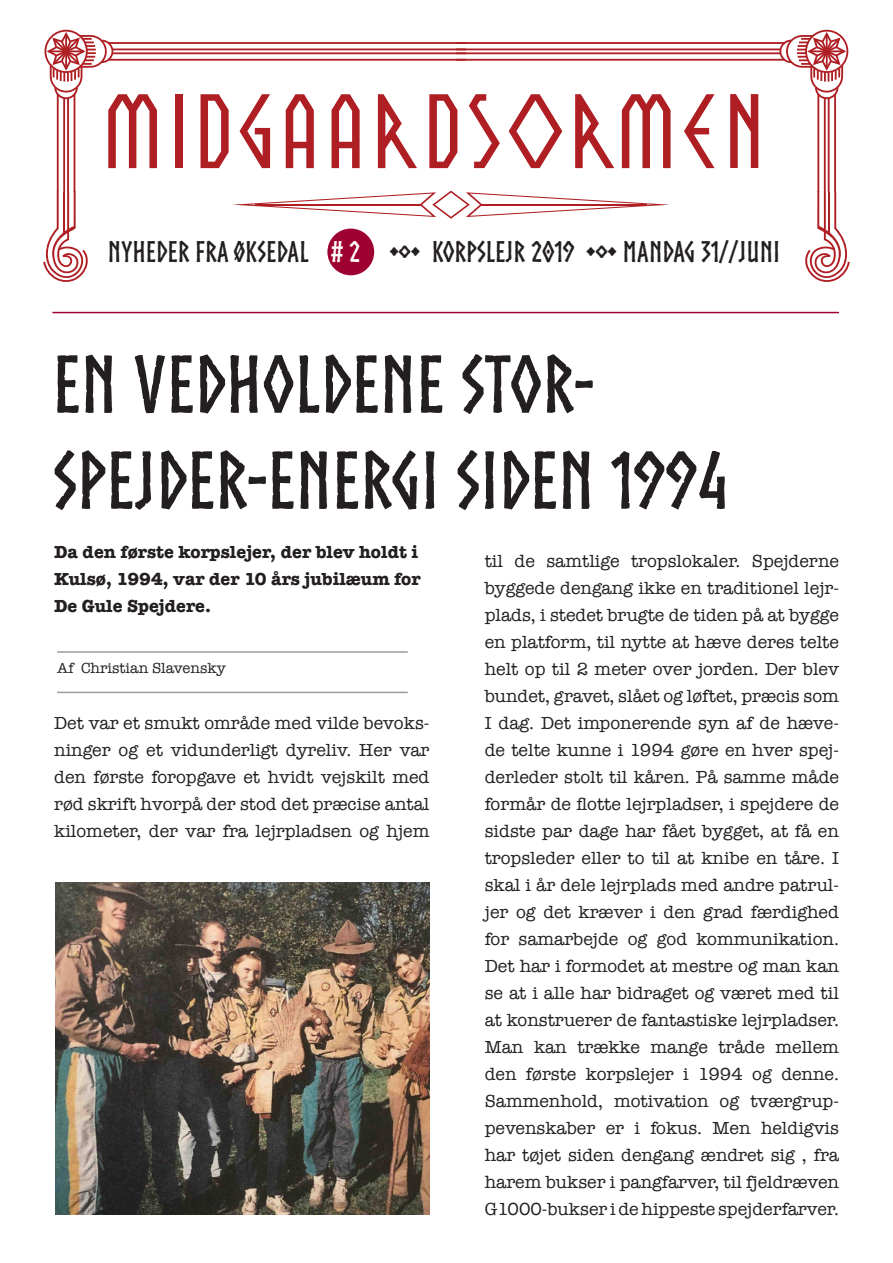
<style>
.page{position:relative;width:893px;height:1263px;background:#fff}
.page>*{position:absolute;margin:0;border:0;box-sizing:border-box;transform-origin:0 0}
.t1{font:700 78px "Norse";color:#231f20}
.t2{font:700 28.5px "Norse";color:#231f20}
.brød{font:18px/27px "American Typewriter";color:#231f20;text-align:justify}
.t3{font:700 18px/27px "American Typewriter";color:#231f20}
.t4{font:15px "American Typewriter";color:#231f20}
.s1{color:#fff}
</style>
<div class="page">
<hr style="left:456px;top:42px;width:329px;height:2px;background:#ae1e22">
<hr style="left:456px;top:59px;width:329px;height:2px;background:#ae1e22">
<hr style="left:456px;top:49px;width:325px;height:1px;background:#ae1e22">
<hr style="left:456px;top:52px;width:325px;height:2px;background:#ae1e22">
<hr style="left:817px;top:94px;width:2px;height:98px;background:#ae1e22">
<hr style="left:834px;top:94px;width:2px;height:98px;background:#ae1e22">
<hr style="left:824px;top:98px;width:2px;height:94px;background:#ae1e22">
<hr style="left:828px;top:98px;width:2px;height:94px;background:#ae1e22">
<svg style="left:779px;top:30px;width:69px;height:69px"></svg>
<svg style="left:43px;top:191px;width:45px;height:91px"></svg>
<hr style="left:108px;top:42px;width:358px;height:2px;background:#ae1e22">
<hr style="left:108px;top:59px;width:358px;height:2px;background:#ae1e22">
<hr style="left:112px;top:49px;width:354px;height:1px;background:#ae1e22">
<hr style="left:112px;top:52px;width:354px;height:2px;background:#ae1e22">
<hr style="left:74px;top:94px;width:1px;height:98px;background:#ae1e22">
<hr style="left:57px;top:94px;width:2px;height:98px;background:#ae1e22">
<hr style="left:67px;top:98px;width:2px;height:94px;background:#ae1e22">
<hr style="left:63px;top:98px;width:2px;height:94px;background:#ae1e22">
<svg style="left:805px;top:191px;width:45px;height:91px"></svg>
<svg style="left:232px;top:191px;width:438px;height:28px"></svg>
<svg style="left:45px;top:30px;width:112px;height:138px"></svg>
<div style="left:176px;top:94px;width:7px;height:74px;background:#ae1e22"></div>
<svg style="left:201px;top:94px;width:28px;height:74px"></svg>
<svg style="left:240px;top:94px;width:30px;height:74px"></svg>
<svg style="left:286px;top:94px;width:28px;height:74px"></svg>
<svg style="left:331px;top:94px;width:29px;height:74px"></svg>
<svg style="left:378px;top:94px;width:39px;height:74px"></svg>
<svg style="left:429px;top:94px;width:28px;height:74px"></svg>
<svg style="left:469px;top:94px;width:31px;height:74px"></svg>
<svg style="left:509px;top:94px;width:53px;height:74px"></svg>
<svg style="left:575px;top:94px;width:39px;height:74px"></svg>
<svg style="left:622px;top:94px;width:48px;height:74px"></svg>
<svg style="left:684px;top:94px;width:31px;height:74px"></svg>
<svg style="left:730px;top:94px;width:28px;height:74px"></svg>
<hr style="left:52px;top:312px;width:787px;height:1px;background:#9e0131">
<div style="left:327px;top:229px;width:47px;height:46px;background:#9e0131;border-radius:50%"></div>
<img style="left:55px;top:882px;width:374px;height:333px">
<hr style="left:57px;top:651px;width:351px;height:2px;background:#999b9e">
<hr style="left:57px;top:692px;width:351px;height:1px;background:#999b9e">
<p class="t2" style="left:108px;top:236px;width:674px">NYHEDER FRA ØKSEDAL <span class="s1"># 2</span> •ᛜ• KORPSLEJR 2019 •ᛜ• MANDAG 31//JUNI</p>
<p class="t1" style="left:52px;top:342px;width:543px">EN VEDHOLDENE STOR-</p>
<p class="t1" style="left:52px;top:438px;width:678px">SPEJDER-ENERGI SIDEN 1994</p>
<p class="t3" style="left:54px;top:537px;width:368px">Da den første korpslejer, der blev holdt i<br>Kulsø, 1994, var der 10 års jubilæum for<br>De Gule Spejdere.</p>
<p class="t4" style="left:57px;top:656px;width:170px">Af Christian Slavensky</p>
<p class="brød" style="left:54px;top:709px;width:377px">Det var et smukt område med vilde bevoks&shy;ninger og et vidunderligt dyreliv. Her var den første foropgave et hvidt vejskilt med rød skrift hvorpå der stod det præcise antal kilometer, der var fra lejrpladsen og hjem</p>
<p class="brød" style="left:485px;top:547px;width:356px">til de samtlige tropslokaler. Spejderne byggede dengang ikke en traditionel lejr&shy;plads, i stedet brugte de tiden på at bygge en platform, til nytte at hæve deres telte helt op til 2 meter over jorden. Der blev bundet, gravet, slået og løftet, præcis som I dag. Det imponerende syn af de hæve&shy;de telte kunne i 1994 gøre en hver spej&shy;derleder stolt til kåren. På samme måde formår de flotte lejrpladser, i spejdere de sidste par dage har fået bygget, at få en tropsleder eller to til at knibe en tåre. I skal i år dele lejrplads med andre patrul&shy;jer og det kræver i den grad færdighed for samarbejde og god kommunikation.<br>Det har i formodet at mestre og man kan se at i alle har bidraget og været med til at konstruerer de fantastiske lejrpladser.<br>Man kan trække mange tråde mellem den første korpslejer i 1994 og denne.<br>Sammenhold, motivation og tværgrup&shy;pevenskaber er i fokus. Men heldigvis har tøjet siden dengang ændret sig , fra harem bukser i pangfarver, til fjeldræven G1000-bukser i de hippeste spejderfarver.</p>
</div>
